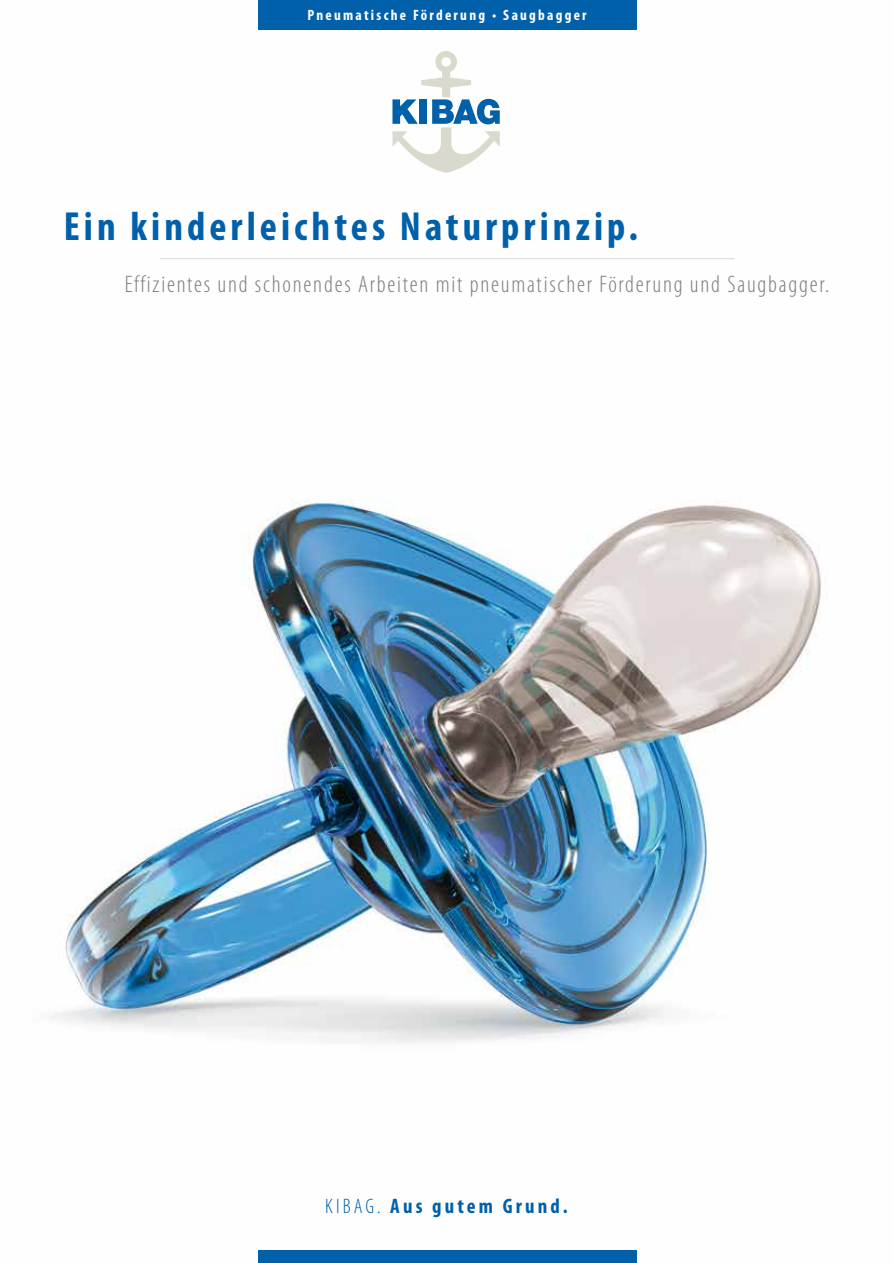
<style>
.page{position:relative;width:893px;height:1263px;background:#fff}
.page>*{position:absolute;margin:0;border:0;box-sizing:border-box;transform-origin:0 0}
.t1{font:700 condensed 40.8px "Myriad Pro";letter-spacing:.1em;color:#0060a9}
.t2{font:300 condensed 24px "Myriad Pro";letter-spacing:.075em;color:#7b7c7e}
.t3{font:700 condensed 21px "Myriad Pro";letter-spacing:.15em;color:#0060a9}
.t4{font:700 condensed 15px "Myriad Pro";letter-spacing:.15em;color:#fff}
.s1{font-weight:300}
</style>
<div class="page">
<img style="left:50px;top:259px;width:772px;height:784px">
<hr style="left:160px;top:258px;width:575px;height:1px;background:#dad9ce">
<div style="left:258px;top:0;width:379px;height:30px;background:#0060a9"></div>
<div style="left:258px;top:1250px;width:379px;height:13px;background:#0060a9"></div>
<svg style="left:392px;top:51px;width:108px;height:122px"></svg>
<p class="t4" style="left:307px;top:6px;width:281px">Pneumatische Förderung • Saugbagger</p>
<h1 class="t1" style="left:64px;top:204px;width:576px">Ein kinderleichtes Naturprinzip.</h1>
<p class="t2" style="left:125px;top:272px;width:706px">Effizientes und schonendes Arbeiten mit pneumatischer Förderung und Saugbagger.</p>
<p class="t3" style="left:325px;top:1194px;width:244px"><span class="s1">KIBAG.</span> Aus gutem Grund.</p>
</div>
